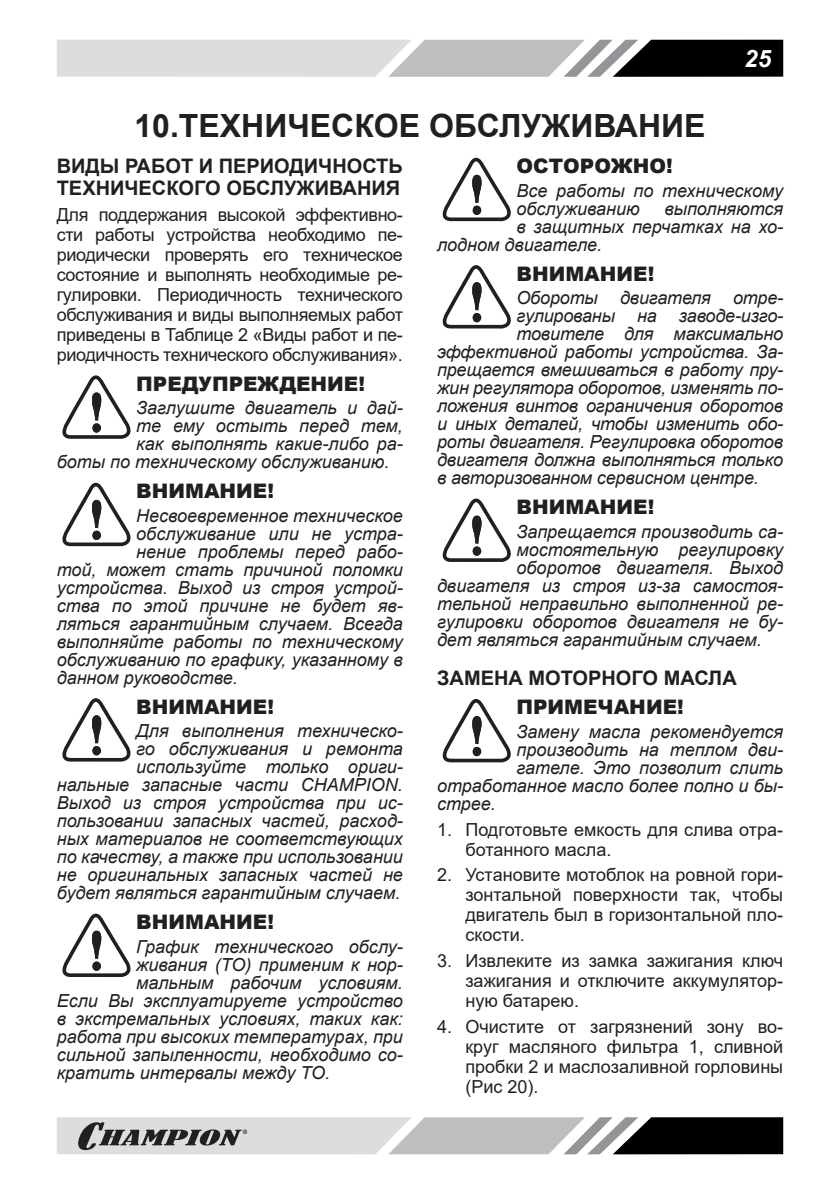
<style>
.page{position:relative;width:840px;height:1191px;background:#fff}
.page>*{position:absolute;margin:0;border:0;box-sizing:border-box;transform-origin:0 0}
.t1{font:700 32px "Arial";color:#231f20}
.t2{font:italic 700 24px "Arial";color:#fff}
.t3{font:900 20px "Arial";color:#231f20}
.t4{font:700 20px/22px "Arial";color:#231f20}
.t5{font:italic 18px/18px "Arial";color:#231f20;text-align:right}
.t6{font:18px/20px "Arial";color:#231f20;text-align:justify}
</style>
<div class="page">
<svg style="left:57px;top:40px;width:725px;height:37px;background:#a7a8a9"></svg>
<svg style="left:57px;top:1117px;width:725px;height:37px;background:#9c9d9e"></svg>
<svg style="left:62px;top:375px;width:69px;height:64px"></svg>
<svg style="left:62px;top:483px;width:69px;height:63px"></svg>
<svg style="left:62px;top:698px;width:69px;height:63px"></svg>
<svg style="left:62px;top:913px;width:69px;height:64px"></svg>
<svg style="left:442px;top:158px;width:69px;height:63px"></svg>
<svg style="left:442px;top:265px;width:69px;height:63px"></svg>
<svg style="left:442px;top:498px;width:69px;height:64px"></svg>
<svg style="left:442px;top:699px;width:69px;height:63px"></svg>
<h2 class="t2" style="left:743px;top:44px;width:28px">25</h2>
<h1 class="t1" style="left:134px;top:103px;width:572px">10.ТЕХНИЧЕСКОЕ ОБСЛУЖИВАНИЕ</h1>
<p class="t4" style="left:57px;top:156px;width:347px">ВИДЫ РАБОТ И ПЕРИОДИЧНОСТЬ<br>ТЕХНИЧЕСКОГО ОБСЛУЖИВАНИЯ</p>
<p class="t6" style="left:57px;top:205px;width:347px">Для поддержания высокой эффективно&shy;сти работы устройства необходимо пе&shy;риодически проверять его техническое состояние и выполнять необходимые ре&shy;гулировки. Периодичность технического обслуживания и виды выполняемых работ приведены в Таблице 2 «Виды работ и пе&shy;риодичность технического обслуживания».</p>
<p class="t3" style="left:136px;top:369px;width:230px">ПРЕДУПРЕЖДЕНИЕ!</p>
<p class="t5" style="left:136px;top:399px;width:268px">Заглушите двигатель и дай-</p>
<p class="t5" style="left:136px;top:417px;width:268px">те ему остыть перед тем,</p>
<p class="t5" style="left:136px;top:435px;width:268px">как выполнять какие-либо ра-</p>
<p class="t5" style="left:57px;top:453px;width:334px">боты по техническому обслуживанию.</p>
<p class="t3" style="left:136px;top:476px;width:139px">ВНИМАНИЕ!</p>
<p class="t5" style="left:136px;top:507px;width:268px">Несвоевременное техническое</p>
<p class="t5" style="left:136px;top:525px;width:268px">обслуживание или не устра-</p>
<p class="t5" style="left:136px;top:543px;width:268px">нение проблемы перед рабо-</p>
<p class="t5" style="left:57px;top:561px;width:347px">той, может стать причиной поломки</p>
<p class="t5" style="left:57px;top:579px;width:347px">устройства. Выход из строя устрой-</p>
<p class="t5" style="left:57px;top:597px;width:347px">ства по этой причине не будет яв-</p>
<p class="t5" style="left:57px;top:615px;width:347px">ляться гарантийным случаем. Всегда</p>
<p class="t5" style="left:57px;top:633px;width:347px">выполняйте работы по техническому</p>
<p class="t5" style="left:57px;top:651px;width:347px">обслуживанию по графику, указанному в</p>
<p class="t5" style="left:57px;top:669px;width:183px">данном руководстве.</p>
<p class="t3" style="left:136px;top:692px;width:139px">ВНИМАНИЕ!</p>
<p class="t5" style="left:57px;top:722px;width:347px">Для выполнения техническо-<br>го обслуживания и ремонта используйте только ориги-<br>нальные запасные части CHAMPION.<br>Выход из строя устройства при ис&shy;пользовании запасных частей, расход&shy;ных материалов не соответствующих по качеству, а также при использовании не оригинальных запасных частей не будет являться гарантийным случаем.</p>
<p class="t3" style="left:136px;top:907px;width:139px">ВНИМАНИЕ!</p>
<p class="t5" style="left:136px;top:937px;width:268px">График технического обслу-</p>
<p class="t5" style="left:136px;top:955px;width:268px">живания (ТО) применим к нор-</p>
<p class="t5" style="left:136px;top:973px;width:268px">мальным рабочим условиям.</p>
<p class="t5" style="left:57px;top:991px;width:347px">Если Вы эксплуатируете устройство</p>
<p class="t5" style="left:57px;top:1009px;width:347px">в экстремальных условиях, таких как:</p>
<p class="t5" style="left:57px;top:1027px;width:347px">работа при высоких температурах, при</p>
<p class="t5" style="left:57px;top:1045px;width:347px">сильной запыленности, необходимо со-</p>
<p class="t5" style="left:57px;top:1063px;width:275px">кратить интервалы между ТО.</p>
<p class="t3" style="left:516px;top:151px;width:158px">ОСТОРОЖНО!</p>
<p class="t5" style="left:516px;top:182px;width:268px;text-align:left">Все работы по техническому обслуживанию</p>
<p class="t5" style="left:664px;top:200px;width:120px">выполняются</p>
<p class="t5" style="left:516px;top:218px;width:268px">в защитных перчатках на хо-</p>
<p class="t5" style="left:437px;top:236px;width:166px">лодном двигателе.</p>
<p class="t3" style="left:516px;top:259px;width:139px">ВНИМАНИЕ!</p>
<p class="t5" style="left:516px;top:289px;width:268px">Обороты двигателя отре-</p>
<p class="t5" style="left:516px;top:307px;width:268px">гулированы на заводе-изго-</p>
<p class="t5" style="left:516px;top:325px;width:268px">товителе для максимально</p>
<p class="t5" style="left:437px;top:343px;width:347px">эффективной работы устройства. За-</p>
<p class="t5" style="left:437px;top:361px;width:347px">прещается вмешиваться в работу пру-</p>
<p class="t5" style="left:437px;top:379px;width:347px">жин регулятора оборотов, изменять по-</p>
<p class="t5" style="left:437px;top:397px;width:347px">ложения винтов ограничения оборотов</p>
<p class="t5" style="left:437px;top:415px;width:347px">и иных деталей, чтобы изменить обо-</p>
<p class="t5" style="left:437px;top:433px;width:347px">роты двигателя. Регулировка оборотов</p>
<p class="t5" style="left:437px;top:451px;width:347px">двигателя должна выполняться только</p>
<p class="t5" style="left:437px;top:469px;width:323px">в авторизованном сервисном центре.</p>
<p class="t3" style="left:516px;top:492px;width:139px">ВНИМАНИЕ!</p>
<p class="t5" style="left:516px;top:522px;width:268px">Запрещается производить са-</p>
<p class="t5" style="left:516px;top:540px;width:268px">мостоятельную регулировку</p>
<p class="t5" style="left:516px;top:558px;width:268px">оборотов двигателя. Выход</p>
<p class="t5" style="left:437px;top:576px;width:347px">двигателя из строя из-за самостоя-</p>
<p class="t5" style="left:437px;top:594px;width:347px">тельной неправильно выполненной ре-</p>
<p class="t5" style="left:437px;top:612px;width:347px">гулировки оборотов двигателя не бу-</p>
<p class="t5" style="left:437px;top:630px;width:326px">дет являться гарантийным случаем.</p>
<p class="t4" style="left:437px;top:667px;width:301px">ЗАМЕНА МОТОРНОГО МАСЛА</p>
<p class="t3" style="left:516px;top:692px;width:169px">ПРИМЕЧАНИЕ!</p>
<p class="t5" style="left:516px;top:723px;width:268px">Замену масла рекомендуется</p>
<p class="t5" style="left:516px;top:741px;width:268px">производить на теплом дви-</p>
<p class="t5" style="left:516px;top:759px;width:268px">гателе. Это позволит слить</p>
<p class="t5" style="left:437px;top:777px;width:347px">отработанное масло более полно и бы-</p>
<p class="t5" style="left:437px;top:795px;width:60px">стрее.</p>
<p class="t6" style="left:465px;top:819px;width:319px;text-indent:-28px">1. Подготовьте емкость для слива отра&shy;ботанного масла.</p>
<p class="t6" style="left:465px;top:865px;width:319px;text-indent:-28px">2. Установите мотоблок на ровной гори&shy;зонтальной поверхности так, чтобы двигатель был в горизонтальной пло&shy;скости.</p>
<p class="t6" style="left:465px;top:950px;width:319px;text-indent:-28px">3. Извлеките из замка зажигания ключ зажигания и отключите аккумулятор&shy;ную батарею.</p>
<p class="t6" style="left:465px;top:1016px;width:319px;text-indent:-28px">4. Очистите от загрязнений зону во&shy;круг масляного фильтра 1, сливной пробки 2 и маслозаливной горловины (Рис 20).</p>
</div>
